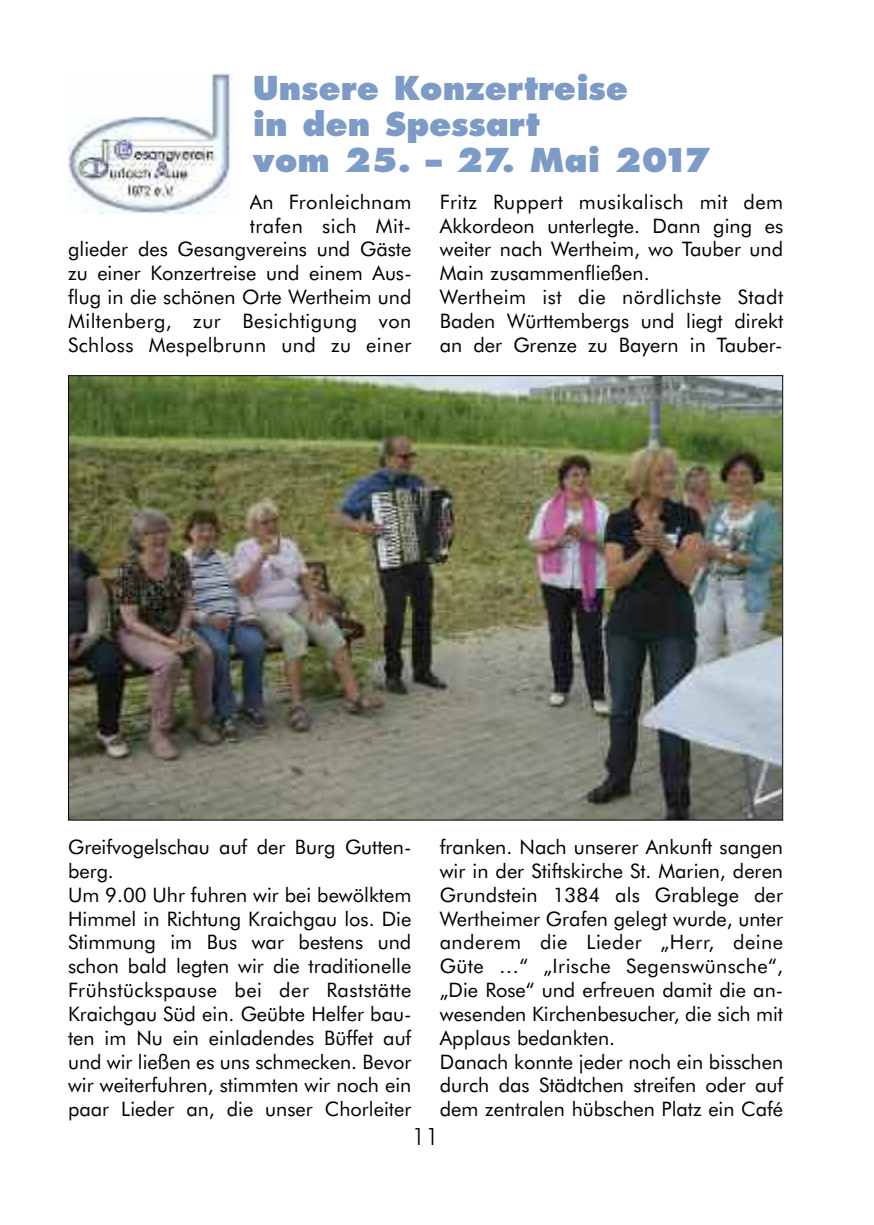
<style>
.page{position:relative;width:874px;height:1225px;background:#fff}
.page>*{position:absolute;margin:0;border:0;box-sizing:border-box;transform-origin:0 0}
.t1{font:800 32px/36px "Futura";color:#7c9bc6}
.t2{font:300 24px "Futura BT";color:#000}
.t3{font:20px/23.8px "Futura BT";color:#000}
</style>
<div class="page">
<img style="left:68px;top:74px;width:162px;height:139px">
<img style="left:70px;top:377px;width:710px;height:441px">
<h1 class="t1" style="left:252px;top:70px;width:459px">Unsere Konzertreise<br>in den Spessart<br>vom 25. – 27. Mai 2017</h1>
<p class="t3" style="left:68px;top:190px;width:345px;text-align:right">An Fronleichnam<br>trafen sich Mit-<br>glieder des Gesangvereins und Gäste zu einer Konzertreise und einem Aus&shy;flug in die schönen Orte Wertheim und<br>Miltenberg, zur Besichtigung von<br>Schloss Mespelbrunn und zu einer</p>
<p class="t3" style="left:439px;top:190px;width:344px">Fritz Ruppert musikalisch mit dem Akkordeon unterlegte. Dann ging es weiter nach Wertheim, wo Tauber und Main zusammenfließen.<br>Wertheim ist die nördlichste Stadt Baden Württembergs und liegt direkt an der Grenze zu Bayern in Tauber-</p>
<p class="t3" style="left:68px;top:835px;width:345px">Greifvogelschau auf der Burg Gutten&shy;berg.<br>Um 9.00 Uhr fuhren wir bei bewölktem Himmel in Richtung Kraichgau los. Die Stimmung im Bus war bestens und schon bald legten wir die traditionelle Frühstückspause bei der Raststätte Kraichgau Süd ein. Geübte Helfer bau&shy;ten im Nu ein einladendes Büffet auf und wir ließen es uns schmecken. Bevor wir weiterfuhren, stimmten wir noch ein paar Lieder an, die unser Chorleiter</p>
<p class="t3" style="left:439px;top:835px;width:345px">franken. Nach unserer Ankunft sangen wir in der Stiftskirche St. Marien, deren Grundstein 1384 als Grablege der Wertheimer Grafen gelegt wurde, unter anderem die Lieder „Herr, deine Güte …“ „Irische Segenswünsche“, „Die Rose“ und erfreuen damit die an&shy;wesenden Kirchenbesucher, die sich mit Applaus bedankten.<br>Danach konnte jeder noch ein bisschen durch das Städtchen streifen oder auf dem zentralen hübschen Platz ein Café</p>
<p class="t2" style="left:411px;top:1122px;width:29px">11</p>
</div>
